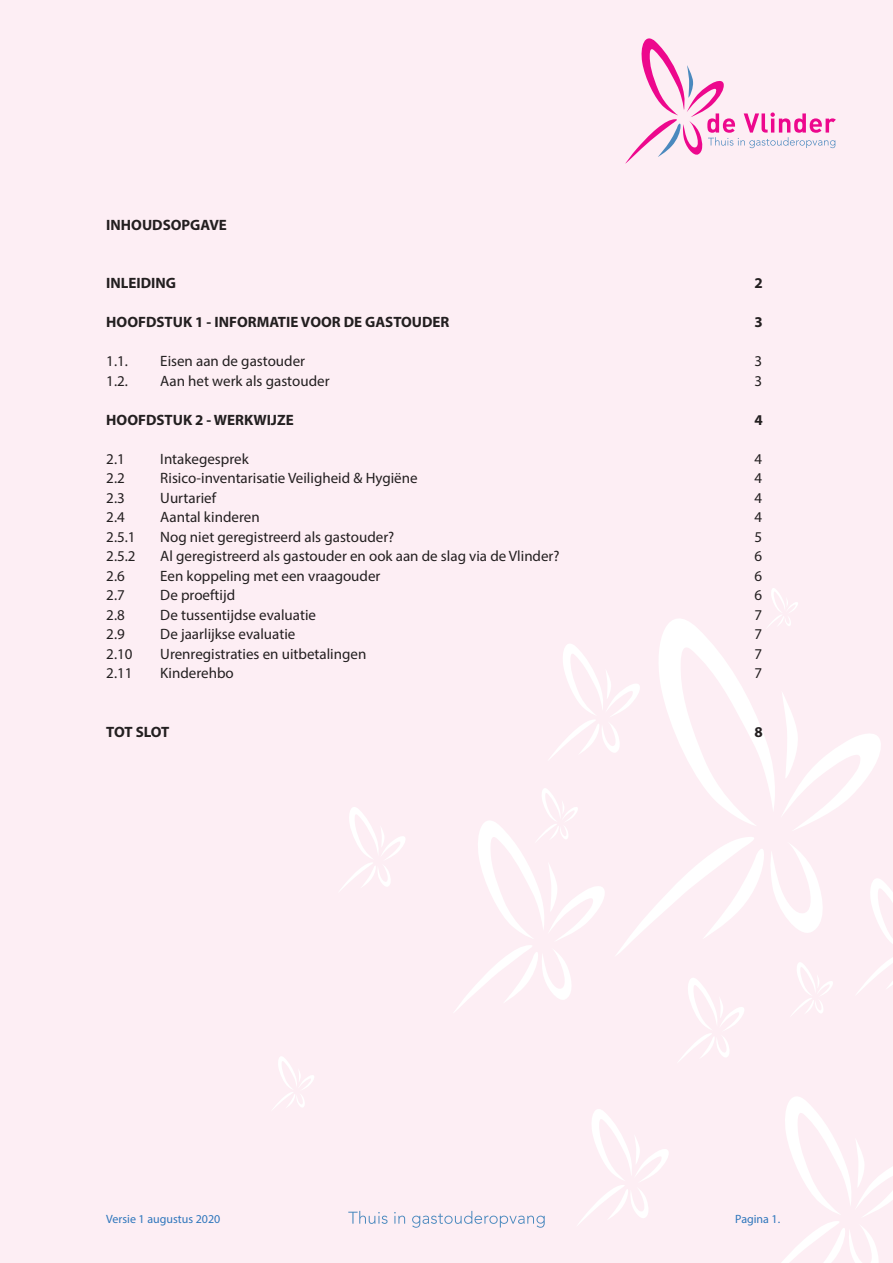
<style>
.page{position:relative;width:893px;height:1263px;background:#fdeef4}
.page>*{position:absolute;margin:0;border:0;box-sizing:border-box;transform-origin:0 0}
.t1{font:15px "Myriad Pro";color:#231f20}
.t2{font:700 15px "Myriad Pro";color:#231f20}
.t3{font:12px "Myriad Pro";color:#2e76bc}
</style>
<div class="page">
<svg style="left:781px;top:1097px;width:112px;height:166px"></svg>
<svg style="left:578px;top:1109px;width:91px;height:116px"></svg>
<svg style="left:340px;top:807px;width:65px;height:84px"></svg>
<svg style="left:272px;top:1056px;width:42px;height:54px"></svg>
<svg style="left:454px;top:588px;width:439px;height:474px"></svg>
<svg style="left:625px;top:38px;width:211px;height:126px"></svg>
<svg style="left:348px;top:1211px;width:40px;height:13px"></svg>
<svg style="left:394px;top:1212px;width:11px;height:12px"></svg>
<svg style="left:412px;top:1211px;width:133px;height:17px"></svg>
<p class="t2" style="left:106px;top:215px;width:122px">INHOUDSOPGAVE</p>
<p class="t2" style="left:106px;top:273px;width:71px">INLEIDING</p>
<p class="t2" style="left:754px;top:273px;width:10px">2</p>
<p class="t2" style="left:106px;top:312px;width:345px">HOOFDSTUK 1 - INFORMATIE VOOR DE GASTOUDER</p>
<p class="t2" style="left:754px;top:312px;width:10px">3</p>
<p class="t1" style="left:106px;top:352px;width:23px">1.1.</p>
<p class="t1" style="left:160px;top:352px;width:146px">Eisen aan de gastouder</p>
<p class="t1" style="left:754px;top:352px;width:9px">3</p>
<p class="t1" style="left:106px;top:371px;width:23px">1.2.</p>
<p class="t1" style="left:160px;top:371px;width:171px">Aan het werk als gastouder</p>
<p class="t1" style="left:754px;top:371px;width:9px">3</p>
<p class="t2" style="left:106px;top:410px;width:189px">HOOFDSTUK 2 - WERKWIJZE</p>
<p class="t2" style="left:754px;top:410px;width:10px">4</p>
<p class="t1" style="left:106px;top:449px;width:20px">2.1</p>
<p class="t1" style="left:160px;top:449px;width:90px">Intakegesprek</p>
<p class="t1" style="left:754px;top:449px;width:9px">4</p>
<p class="t1" style="left:106px;top:469px;width:20px">2.2</p>
<p class="t1" style="left:160px;top:469px;width:259px">Risico-inventarisatie Veiligheid &amp; Hygiëne</p>
<p class="t1" style="left:754px;top:469px;width:9px">4</p>
<p class="t1" style="left:106px;top:488px;width:20px">2.3</p>
<p class="t1" style="left:160px;top:488px;width:57px">Uurtarief</p>
<p class="t1" style="left:754px;top:488px;width:9px">4</p>
<p class="t1" style="left:106px;top:508px;width:20px">2.4</p>
<p class="t1" style="left:160px;top:508px;width:101px">Aantal kinderen</p>
<p class="t1" style="left:754px;top:508px;width:9px">4</p>
<p class="t1" style="left:106px;top:527px;width:31px">2.5.1</p>
<p class="t1" style="left:160px;top:527px;width:236px">Nog niet geregistreerd als gastouder?</p>
<p class="t1" style="left:754px;top:527px;width:9px">5</p>
<p class="t1" style="left:106px;top:547px;width:31px">2.5.2</p>
<p class="t1" style="left:160px;top:547px;width:401px">Al geregistreerd als gastouder en ook aan de slag via de Vlinder?</p>
<p class="t1" style="left:754px;top:547px;width:9px">6</p>
<p class="t1" style="left:106px;top:566px;width:20px">2.6</p>
<p class="t1" style="left:160px;top:566px;width:222px">Een koppeling met een vraagouder</p>
<p class="t1" style="left:754px;top:566px;width:9px">6</p>
<p class="t1" style="left:106px;top:586px;width:20px">2.7</p>
<p class="t1" style="left:160px;top:586px;width:76px">De proeftijd</p>
<p class="t1" style="left:754px;top:586px;width:9px">6</p>
<p class="t1" style="left:106px;top:605px;width:20px">2.8</p>
<p class="t1" style="left:160px;top:605px;width:157px">De tussentijdse evaluatie</p>
<p class="t1" style="left:754px;top:605px;width:9px">7</p>
<p class="t1" style="left:106px;top:625px;width:20px">2.9</p>
<p class="t1" style="left:160px;top:625px;width:137px">De jaarlijkse evaluatie</p>
<p class="t1" style="left:754px;top:625px;width:9px">7</p>
<p class="t1" style="left:106px;top:644px;width:28px">2.10</p>
<p class="t1" style="left:160px;top:644px;width:207px">Urenregistraties en uitbetalingen</p>
<p class="t1" style="left:754px;top:644px;width:9px">7</p>
<p class="t1" style="left:106px;top:664px;width:28px">2.11</p>
<p class="t1" style="left:160px;top:664px;width:75px">Kinderehbo</p>
<p class="t1" style="left:754px;top:664px;width:9px">7</p>
<p class="t2" style="left:106px;top:722px;width:65px">TOT SLOT</p>
<p class="t2" style="left:754px;top:722px;width:10px">8</p>
<p class="t3" style="left:106px;top:1212px;width:116px">Versie 1 augustus 2020</p>
<p class="t3" style="left:735px;top:1212px;width:46px">Pagina 1.</p>
</div>
